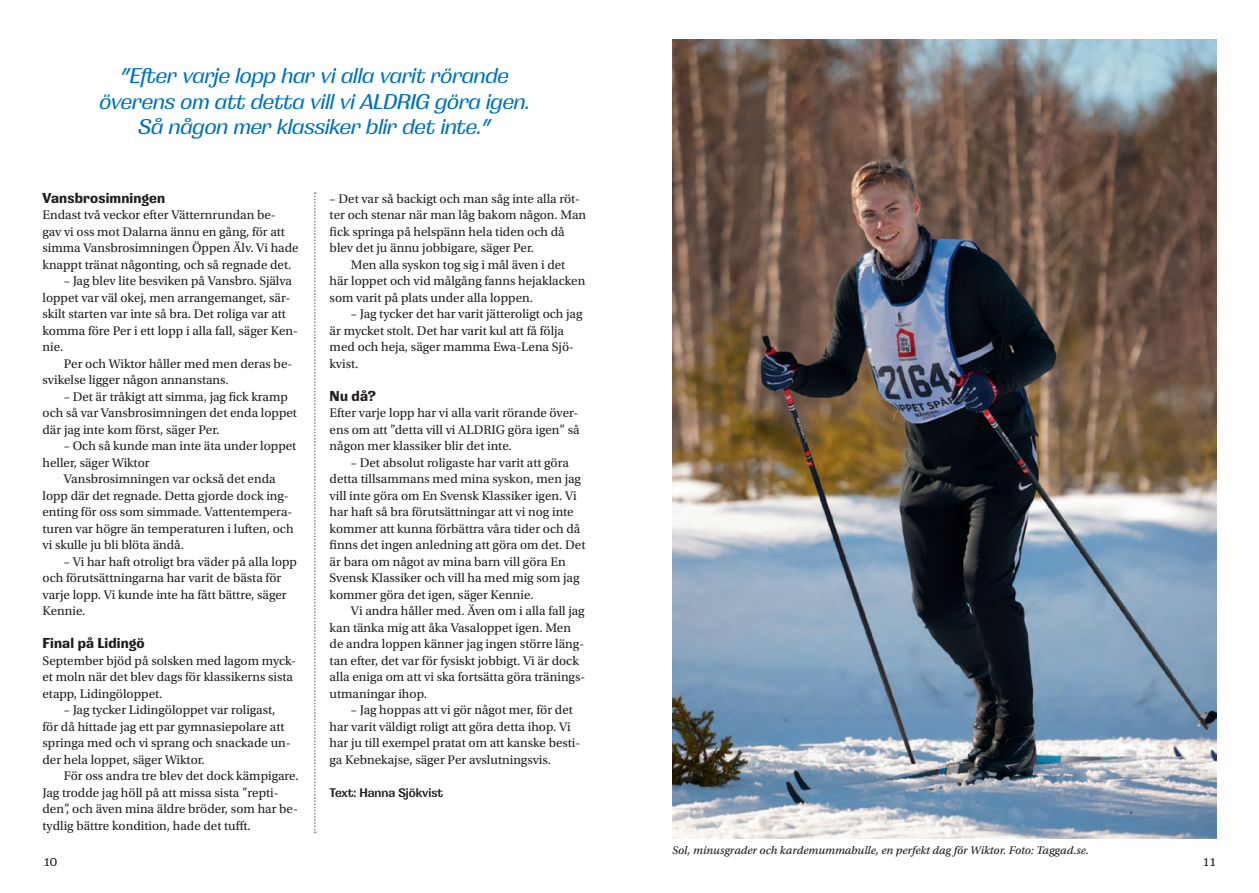
<style>
.page{position:relative;width:1259px;height:893px;background:#fff}
.page>*{position:absolute;margin:0;border:0;box-sizing:border-box;transform-origin:0 0}
.t1{font:italic 500 22.5px/25.5px "Grange";color:#0072bc;text-align:center}
.t2{font:700 15.15px "Grange";letter-spacing:.01em;color:#231f20}
.t3{font:13.2px/16.5px "Utopia Std";color:#231f20}
.t4{font:600 13.2px "Grange";color:#231f20}
.t5{font:500 12px "Grange";color:#231f20}
.t6{font:11.7px "Utopia Std Capt It";color:#231f20}
</style>
<div class="page">
<svg style="left:314px;top:192px;width:2px;height:641px"></svg>
<img style="left:672px;top:40px;width:544px;height:799px">
<h1 class="t1" style="left:99px;top:63px;width:432px">”Efter varje lopp har vi alla varit rörande överens om att detta vill vi ALDRIG göra igen.<br>Så någon mer klassiker blir det inte.”</h1>
<p class="t2" style="left:43px;top:189px;width:124px">Vansbrosimningen</p>
<p class="t3" style="left:43px;top:207px;width:258px">Endast två veckor efter Vätternrundan be-<br>gav vi oss mot Dalarna ännu en gång, för att simma Vansbrosimningen Öppen Älv. Vi hade knappt tränat någonting, och så regnade det.</p>
<p class="t3" style="left:43px;top:273px;width:257px;text-indent:21px">– Jag blev lite besviken på Vansbro. Själva loppet var väl okej, men arrangemanget, sär&shy;skilt starten var inte så bra. Det roliga var att komma före Per i ett lopp i alla fall, säger Ken&shy;nie.</p>
<p class="t3" style="left:43px;top:355px;width:251px;text-indent:21px">Per och Wiktor håller med men deras be&shy;svikelse ligger någon annanstans.</p>
<p class="t3" style="left:43px;top:388px;width:256px;text-indent:21px">– Det är tråkigt att simma, jag fick kramp och så var Vansbrosimningen det enda loppet där jag inte kom först, säger Per.</p>
<p class="t3" style="left:64px;top:438px;width:234px">– Och så kunde man inte äta under loppet</p>
<p class="t3" style="left:43px;top:454px;width:109px">heller, säger Wiktor</p>
<p class="t3" style="left:64px;top:471px;width:213px">Vansbrosimningen var också det enda</p>
<p class="t3" style="left:43px;top:487px;width:248px">lopp där det regnade. Detta gjorde dock ing-</p>
<p class="t3" style="left:43px;top:504px;width:251px">enting för oss som simmade. Vattentempera-</p>
<p class="t3" style="left:43px;top:520px;width:253px">turen var högre än temperaturen i luften, och</p>
<p class="t3" style="left:43px;top:537px;width:143px">vi skulle ju bli blöta ändå.</p>
<p class="t3" style="left:43px;top:553px;width:256px;text-indent:21px">– Vi har haft otroligt bra väder på alla lopp och förutsättningarna har varit de bästa för varje lopp. Vi kunde inte ha fått bättre, säger Kennie.</p>
<p class="t2" style="left:43px;top:634px;width:104px">Final på Lidingö</p>
<p class="t3" style="left:43px;top:652px;width:255px">September bjöd på solsken med lagom myck&shy;et moln när det blev dags för klassikerns sista etapp, Lidingöloppet.</p>
<p class="t3" style="left:43px;top:702px;width:250px;text-indent:21px">– Jag tycker Lidingöloppet var roligast, för då hittade jag ett par gymnasiepolare att springa med och vi sprang och snackade un&shy;der hela loppet, säger Wiktor.</p>
<p class="t3" style="left:43px;top:768px;width:258px;text-indent:21px">För oss andra tre blev det dock kämpigare.<br>Jag trodde jag höll på att missa sista ”repti&shy;den”, och även mina äldre bröder, som har be&shy;tydlig bättre kondition, hade det tufft.</p>
<p class="t3" style="left:330px;top:190px;width:252px">– Det var så backigt och man såg inte alla röt-</p>
<p class="t3" style="left:330px;top:207px;width:258px">ter och stenar när man låg bakom någon. Man</p>
<p class="t3" style="left:330px;top:223px;width:237px">fick springa på helspänn hela tiden och då</p>
<p class="t3" style="left:330px;top:240px;width:206px">blev det ju ännu jobbigare, säger Per.</p>
<p class="t3" style="left:351px;top:256px;width:216px">Men alla syskon tog sig i mål även i det</p>
<p class="t3" style="left:330px;top:273px;width:257px">här loppet och vid målgång fanns hejaklacken</p>
<p class="t3" style="left:330px;top:289px;width:205px">som varit på plats under alla loppen.</p>
<p class="t3" style="left:330px;top:306px;width:254px;text-indent:21px">– Jag tycker det har varit jätteroligt och jag är mycket stolt. Det har varit kul att få följa med och heja, säger mamma Ewa-Lena Sjö&shy;kvist.</p>
<p class="t2" style="left:330px;top:387px;width:48px">Nu då?</p>
<p class="t3" style="left:330px;top:405px;width:252px;text-align:justify">Efter varje lopp har vi alla varit rörande över&shy;ens om att ”detta vill vi ALDRIG göra igen” så någon mer klassiker blir det inte.</p>
<p class="t3" style="left:330px;top:454px;width:257px;text-indent:21px">– Det absolut roligaste har varit att göra detta tillsammans med mina syskon, men jag vill inte göra om En Svensk Klassiker igen. Vi har haft så bra förutsättningar att vi nog inte kommer att kunna förbättra våra tider och då finns det ingen anledning att göra om det. Det är bara om något av mina barn vill göra En Svensk Klassiker och vill ha med mig som jag kommer göra det igen, säger Kennie.</p>
<p class="t3" style="left:330px;top:603px;width:257px;text-indent:21px">Vi andra håller med. Även om i alla fall jag kan tänka mig att åka Vasaloppet igen. Men de andra loppen känner jag ingen större läng&shy;tan efter, det var för fysiskt jobbigt. Vi är dock alla eniga om att vi ska fortsätta göra tränings&shy;utmaningar ihop.</p>
<p class="t3" style="left:330px;top:702px;width:252px;text-indent:21px">– Jag hoppas att vi gör något mer, för det har varit väldigt roligt att göra detta ihop. Vi har ju till exempel pratat om att kanske besti&shy;ga Kebnekajse, säger Per avslutningsvis.</p>
<p class="t4" style="left:330px;top:785px;width:115px">Text: Hanna Sjökvist</p>
<p class="t6" style="left:672px;top:843px;width:418px">Sol, minusgrader och kardemummabulle, en perfekt dag för Wiktor. Foto: Taggad.se.</p>
<p class="t5" style="left:43px;top:855px;width:15px">10</p>
<p class="t5" style="left:1202px;top:855px;width:15px">11</p>
</div>
